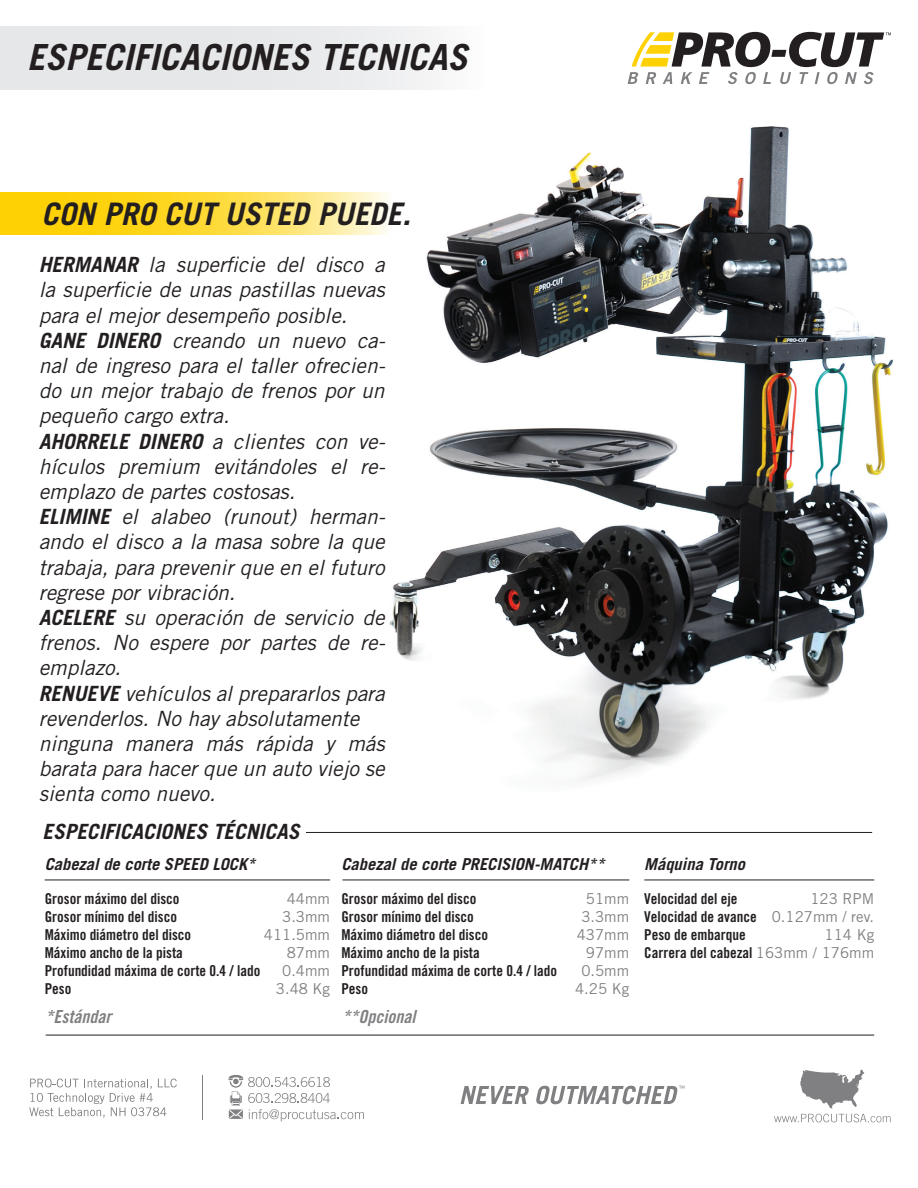
<style>
.page{position:relative;width:918px;height:1188px;background:#fff}
.page>*{position:absolute;margin:0;border:0;box-sizing:border-box;transform-origin:0 0}
.t1{font:italic 700 36px "Trade Gothic";color:#231f20}
.t2{font:italic 700 31.05px "Trade Gothic";color:#231f20}
.t3{font:italic 21px/25.2px "Trade Gothic";color:#231f20}
.t4{font:italic 700 21px "Trade Gothic";color:#231f20}
.t5{font:18px "Trade Gothic Bold Cond Twenty Obl";color:#808083}
.t6{font:italic 700 16.5px "Trade Gothic";color:#231f20}
.t7{font:15px/18px "Trade Gothic Bold Cond Twenty";color:#231f20}
.t8{font:15px/18px "Trade Gothic";color:#808083;text-align:right}
.s1{font-weight:700}
.s2{font-family:"Trade Gothic";color:#808083}
</style>
<div class="page">
<div style="left:0;top:26px;width:488px;height:64px;background:#e6e7e9"></div>
<img style="left:387px;top:126px;width:507px;height:655px">
<svg style="left:0;top:192px;width:394px;height:42px;background:#fedd4a"></svg>
<hr style="left:306px;top:832px;width:566px;height:1px;background:#231f20">
<hr style="left:45px;top:880px;width:285px;height:1px;background:#231f20">
<hr style="left:342px;top:880px;width:287px;height:1px;background:#231f20">
<hr style="left:644px;top:880px;width:230px;height:1px;background:#231f20">
<hr style="left:46px;top:1035px;width:828px;height:1px;background:#231f20">
<hr style="left:202px;top:1075px;width:1px;height:44px;background:#808083">
<svg style="left:228px;top:1075px;width:136px;height:47px"></svg>
<svg style="left:461px;top:1086px;width:68px;height:18px"></svg>
<svg style="left:536px;top:1086px;width:149px;height:18px"></svg>
<svg style="left:29px;top:1079px;width:148px;height:39px"></svg>
<svg style="left:774px;top:1069px;width:117px;height:53px"></svg>
<svg style="left:628px;top:32px;width:263px;height:52px"></svg>
<h1 class="t1" style="left:27px;top:35px;width:442px">ESPECIFICACIONES TECNICAS</h1>
<h2 class="t2" style="left:41px;top:195px;width:371px">CON PRO CUT USTED PUEDE.</h2>
<p class="t3" style="left:39px;top:252px;width:348px"><span class="s1">HERMANAR</span> la superficie del disco a la superficie de unas pastillas nuevas para el mejor desempeño posible.<br><span class="s1">GANE DINERO</span> creando un nuevo ca&shy;nal de ingreso para el taller ofrecien&shy;do un mejor trabajo de frenos por un pequeño cargo extra.<br><span class="s1">AHORRELE DINERO</span> a clientes con ve&shy;hículos premium evitándoles el re&shy;emplazo de partes costosas.<br><span class="s1">ELIMINE</span> el alabeo (runout) herman&shy;ando el disco a la masa sobre la que trabaja, para prevenir que en el futuro regrese por vibración.<br><span class="s1">ACELERE</span> su operación de servicio de frenos. No espere por partes de re&shy;emplazo.<br><span class="s1">RENUEVE</span> vehículos al prepararlos para revenderlos. No hay absolutamente ninguna manera más rápida y más barata para hacer que un auto viejo se sienta como nuevo.</p>
<p class="t4" style="left:43px;top:819px;width:258px">ESPECIFICACIONES TÉCNICAS</p>
<p class="t6" style="left:45px;top:854px;width:212px">Cabezal de corte SPEED LOCK*</p>
<p class="t6" style="left:341px;top:854px;width:265px">Cabezal de corte PRECISION-MATCH**</p>
<p class="t6" style="left:644px;top:854px;width:102px">Máquina Torno</p>
<p class="t7" style="left:45px;top:890px;width:217px">Grosor máximo del disco<br>Grosor mínimo del disco<br>Máximo diámetro del disco<br>Máximo ancho de la pista<br>Profundidad máxima de corte 0.4 / lado<br>Peso</p>
<p class="t8" style="left:264px;top:890px;width:68px">44mm<br>3.3mm<br>411.5mm<br>87mm<br>0.4mm<br>3.48 Kg</p>
<p class="t7" style="left:644px;top:890px;width:231px">Velocidad del eje<br>Velocidad de avance<br>Peso de embarque<br>Carrera del cabezal <span class="s2">163mm / 176mm</span></p>
<p class="t7" style="left:341px;top:890px;width:217px">Grosor máximo del disco<br>Grosor mínimo del disco<br>Máximo diámetro del disco<br>Máximo ancho de la pista<br>Profundidad máxima de corte 0.4 / lado<br>Peso</p>
<p class="t8" style="left:772px;top:890px;width:104px">123 RPM<br>0.127mm / rev.<br>114 Kg</p>
<p class="t8" style="left:575px;top:890px;width:56px">51mm<br>3.3mm<br>437mm<br>97mm<br>0.5mm<br>4.25 Kg</p>
<p class="t5" style="left:46px;top:1006px;width:67px">*Estándar</p>
<p class="t5" style="left:342px;top:1006px;width:74px">**Opcional</p>
</div>
